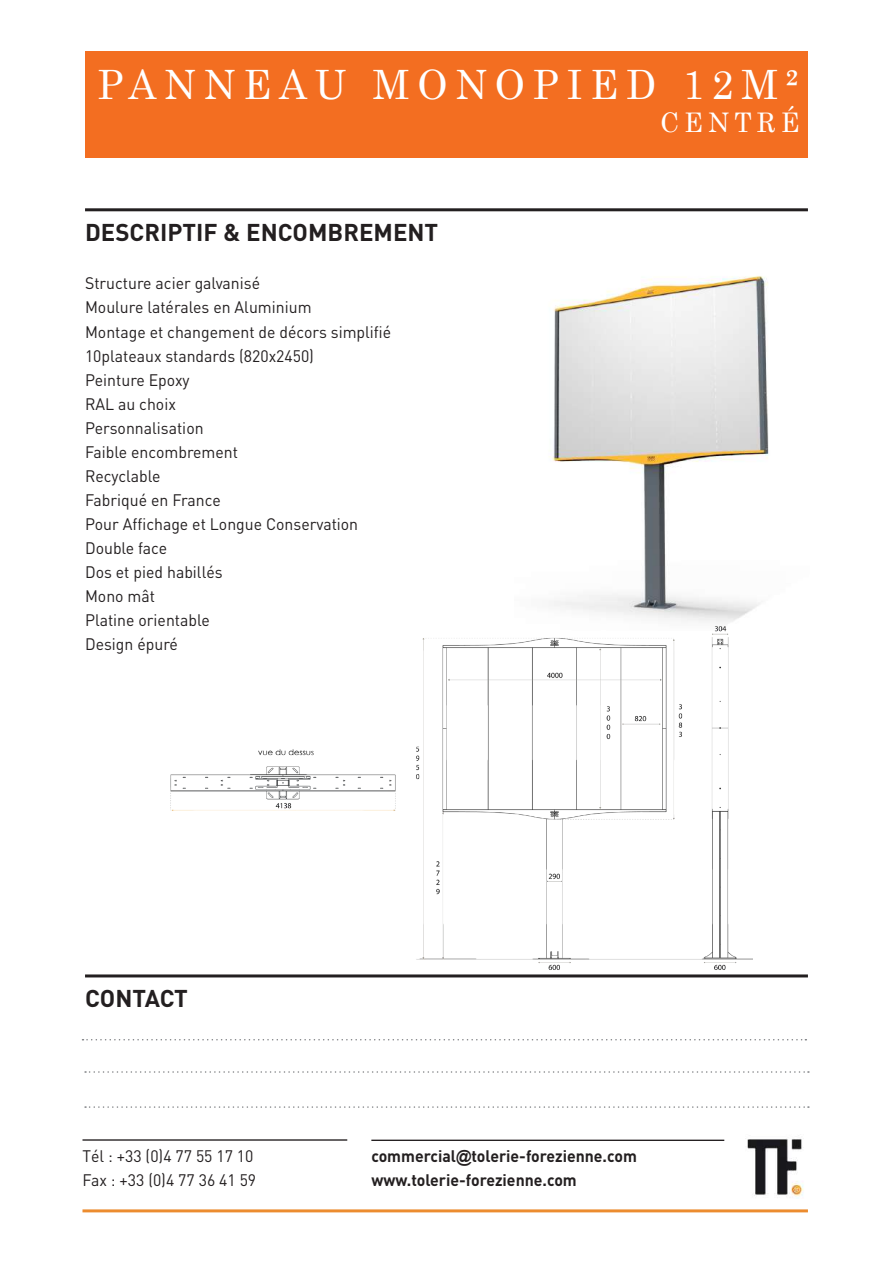
<style>
.page{position:relative;width:893px;height:1263px;background:#fff}
.page>*{position:absolute;margin:0;border:0;box-sizing:border-box;transform-origin:0 0}
.t1{font:40.5px "Century";letter-spacing:.2em;color:#fff;scale:.96 1}
.t2{font:27px "Century";letter-spacing:.2em;color:#fff;scale:.96 1}
.t3{font:700 24px "DIN";color:#231f20}
.t4{font:16.5px/24px "DIN";color:#231f20;scale:.96 1}
.t5{font:700 16.5px/24px "DIN";color:#231f20;scale:.96 1}
.s1{font-size:42px}
.s2{font-family:"Arial"}
</style>
<div class="page">
<hr style="left:82px;top:1139px;width:265px;height:2px;background:#231f20">
<div style="left:85px;top:51px;width:723px;height:106px;background:#f36e21"></div>
<hr style="left:85px;top:208px;width:723px;height:3px;background:#231f20">
<img style="left:549px;top:276px;width:220px;height:333px">
<img style="left:170px;top:605px;width:583px;height:365px">
<img style="left:747px;top:1138px;width:57px;height:60px">
<hr style="left:85px;top:974px;width:723px;height:3px;background:#231f20">
<hr style="left:82px;top:1209px;width:726px;height:3px;background:#ec8c2f">
<hr style="left:371px;top:1139px;width:353px;height:2px;background:#231f20">
<svg style="left:82px;top:1039px;width:724px;height:1px"></svg>
<svg style="left:85px;top:1071px;width:724px;height:2px"></svg>
<svg style="left:85px;top:1106px;width:724px;height:2px"></svg>
<h1 class="t1" style="left:98px;top:50px;width:733px">PANNEAU MONOPIED 12M<span class="s1">²</span></h1>
<h2 class="t2" style="left:660px;top:99px;width:146px">CENTRÉ</h2>
<h3 class="t3" style="left:85px;top:217px;width:355px">Descriptif &amp; encombrement</h3>
<p class="t4" style="left:85px;top:271px;width:320px">Structure acier galvanisé<br>Moulure latérales en Aluminium<br>Montage et changement de décors simplifié<br>10plateaux standards (820x2450)<br>Peinture Epoxy<br>RAL au choix<br>Personnalisation<br>Faible encombrement<br>Recyclable<br>Fabriqué en France<br>Pour Affichage et Longue Conservation<br>Double face<br>Dos et pied habillés<br>Mono mât<br>Platine orientable<br>Design épuré</p>
<h3 class="t3" style="left:85px;top:983px;width:104px">contact</h3>
<p class="t4" style="left:82px;top:1144px;width:182px">Tél : +33 (0)4 77 55 17 10<br>Fax : +33 (0)4 77 36 41 59</p>
<p class="t5" style="left:371px;top:1143px;width:278px">commercial<span class="s2">@</span>tolerie-forezienne.com www.tolerie-forezienne.com</p>
</div>
